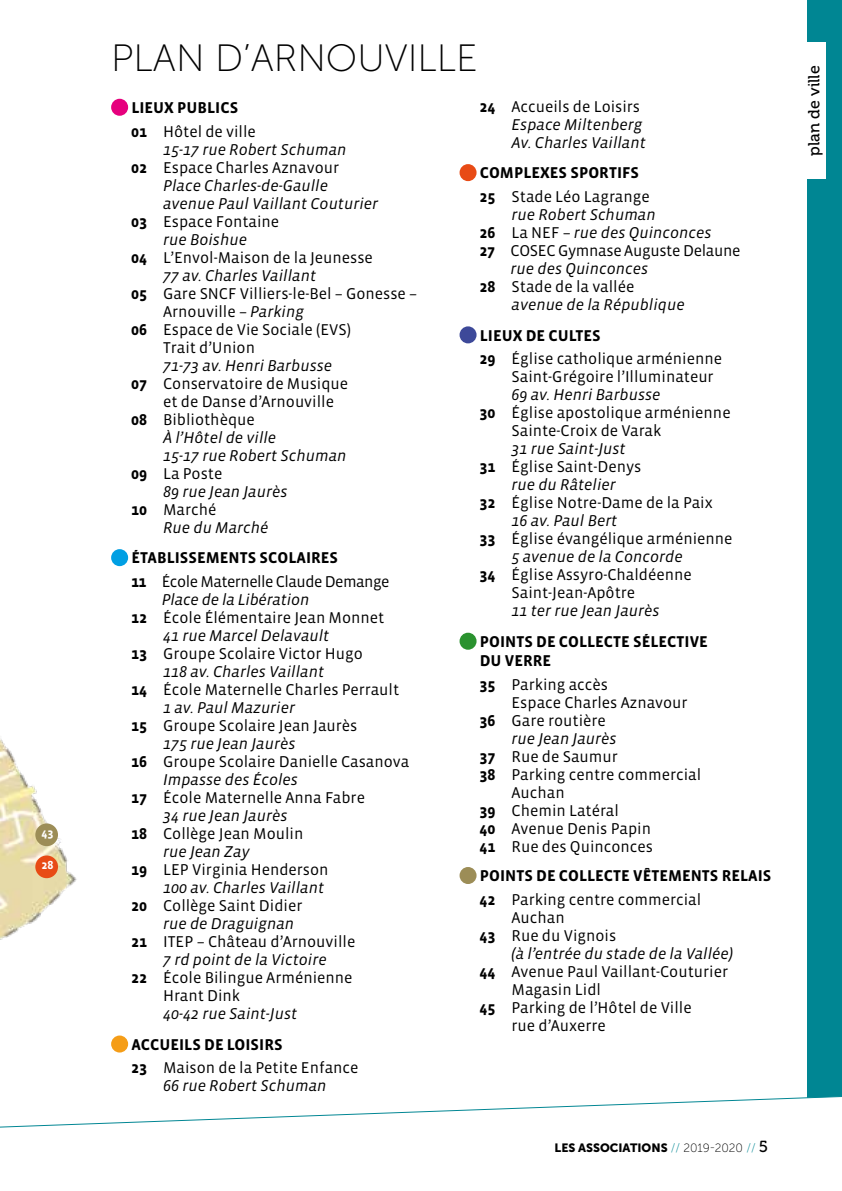
<style>
.page{position:relative;width:842px;height:1191px;background:#fff}
.page>*{position:absolute;margin:0;border:0;box-sizing:border-box;transform-origin:0 0}
.t1{font:38px "Museo Sans 100";color:#000}
.t2{font:16px/23.6px "Vista Sans";color:#000}
.t3{font:italic 16px/18px "Vista Sans";color:#000}
.t4{font:700 16px/23.6px "Vista Sans";color:#000}
.t5{font:16px/23.6px "Vista Sans";letter-spacing:-.03em;color:#000}
.t6{font:16px "Vista Sans";letter-spacing:-.02em;color:#000}
.t7{font:16px "Museo 500";color:#000}
.t8{font:12px "Museo Sans 900";color:#000}
.t9{font:700 12px "Vista Sans";color:#fff}
.s1{font-weight:400}
.s2{font-weight:700}
.s3{font-style:italic}
.s4{font-weight:700;font-style:normal}
.s5{font-style:normal}
.s6{font-family:"Museo Sans 100";color:#e30613}
.s7{font-family:"Museo Sans 100"}
.s8{font-family:"Museo 500";font-size:16px}
.s9{font-family:"Museo Sans 100";color:#008693}
</style>
<div class="page">
<div style="left:808px;top:0;width:34px;height:1120px;background:#008693"></div>
<svg style="left:0;top:1094px;width:842px;height:34px"></svg>
<div style="left:791px;top:43px;width:34px;height:136px;background:#fff"></div>
<img style="left:0;top:738px;width:77px;height:202px">
<div style="left:35px;top:855px;width:23px;height:23px;background:#e84b15;border-radius:50%"></div>
<div style="left:35px;top:823px;width:23px;height:23px;background:#9c8d57;border-radius:50%"></div>
<div style="left:111px;top:99px;width:17px;height:17px;background:#e6007d;border-radius:50%"></div>
<div style="left:111px;top:549px;width:17px;height:17px;background:#009fe3;border-radius:50%"></div>
<div style="left:111px;top:1035px;width:17px;height:17px;background:#f59d17;border-radius:50%"></div>
<div style="left:459px;top:164px;width:18px;height:17px;background:#e84b15;border-radius:50%"></div>
<div style="left:459px;top:326px;width:18px;height:17px;background:#3d4999;border-radius:50%"></div>
<div style="left:459px;top:632px;width:18px;height:17px;background:#2a922f;border-radius:50%"></div>
<div style="left:459px;top:867px;width:18px;height:17px;background:#9c8d57;border-radius:50%"></div>
<p class="t9" style="left:42px;top:827px;width:13px">43</p>
<p class="t9" style="left:42px;top:859px;width:13px">28</p>
<h1 class="t1" style="left:111px;top:38px;width:368px">PLAN D’ARNOUVILLE</h1>
<p class="t4" style="left:131px;top:96px;width:126px">LIEUX PUBLICS<br>01 <span class="s1">Hôtel de ville</span></p>
<p class="t3" style="left:163px;top:141px;width:185px">15-17 rue Robert Schuman</p>
<p class="t2" style="left:131px;top:156px;width:210px"><span class="s2">02</span> Espace Charles Aznavour</p>
<p class="t3" style="left:163px;top:177px;width:166px">Place Charles-de-Gaulle</p>
<p class="t3" style="left:163px;top:195px;width:216px">avenue Paul Vaillant Couturier</p>
<p class="t2" style="left:131px;top:210px;width:150px"><span class="s2">03</span> Espace Fontaine</p>
<p class="t3" style="left:163px;top:231px;width:85px">rue Boishue</p>
<p class="t2" style="left:131px;top:246px;width:243px"><span class="s2">04</span> L’Envol-Maison de la Jeunesse</p>
<p class="t3" style="left:163px;top:267px;width:154px">77 av. Charles Vaillant</p>
<p class="t2" style="left:131px;top:282px;width:287px"><span class="s2">05</span> Gare SNCF Villiers-le-Bel – Gonesse –</p>
<p class="t2" style="left:163px;top:300px;width:142px">Arnouville – <span class="s3">Parking</span></p>
<p class="t2" style="left:131px;top:318px;width:221px"><span class="s2">06</span> Espace de Vie Sociale (EVS)</p>
<p class="t2" style="left:163px;top:336px;width:93px">Trait d’Union</p>
<p class="t3" style="left:163px;top:357px;width:171px">71-73 av. Henri Barbusse</p>
<p class="t2" style="left:131px;top:372px;width:219px"><span class="s2">07</span> Conservatoire de Musique</p>
<p class="t2" style="left:163px;top:390px;width:172px">et de Danse d’Arnouville</p>
<p class="t2" style="left:131px;top:408px;width:125px"><span class="s2">08</span> Bibliothèque</p>
<p class="t3" style="left:163px;top:429px;width:115px">À l’Hôtel de ville</p>
<p class="t3" style="left:163px;top:447px;width:185px">15-17 rue Robert Schuman</p>
<p class="t2" style="left:131px;top:462px;width:93px"><span class="s2">09</span> La Poste</p>
<p class="t3" style="left:163px;top:483px;width:126px">89 rue Jean Jaurès</p>
<p class="t2" style="left:131px;top:498px;width:87px"><span class="s2">10</span> Marché</p>
<p class="t3" style="left:163px;top:519px;width:107px">Rue du Marché</p>
<p class="t5" style="left:131px;top:546px;width:260px"><span class="s2">ÉTABLISSEMENTS SCOLAIRES<br>11</span> École Maternelle Claude Demange</p>
<p class="t3" style="left:162px;top:591px;width:149px">Place de la Libération</p>
<p class="t2" style="left:131px;top:606px;width:255px"><span class="s2">12</span> École Élémentaire Jean Monnet</p>
<p class="t3" style="left:163px;top:627px;width:168px">41 rue Marcel Delavault</p>
<p class="t2" style="left:131px;top:642px;width:233px"><span class="s2">13</span> Groupe Scolaire Victor Hugo</p>
<p class="t3" style="left:163px;top:663px;width:162px">118 av. Charles Vaillant</p>
<p class="t2" style="left:131px;top:678px;width:270px"><span class="s2">14</span> École Maternelle Charles Perrault</p>
<p class="t3" style="left:163px;top:699px;width:133px">1 av. Paul Mazurier</p>
<p class="t2" style="left:131px;top:714px;width:228px"><span class="s2">15</span> Groupe Scolaire Jean Jaurès</p>
<p class="t3" style="left:163px;top:735px;width:134px">175 rue Jean Jaurès</p>
<p class="t2" style="left:131px;top:750px;width:280px"><span class="s2">16</span> Groupe Scolaire Danielle Casanova</p>
<p class="t3" style="left:163px;top:771px;width:136px">Impasse des Écoles</p>
<p class="t2" style="left:131px;top:786px;width:235px"><span class="s2">17</span> École Maternelle Anna Fabre</p>
<p class="t3" style="left:163px;top:807px;width:126px">34 rue Jean Jaurès</p>
<p class="t2" style="left:131px;top:822px;width:174px"><span class="s2">18</span> Collège Jean Moulin</p>
<p class="t3" style="left:163px;top:843px;width:88px">rue Jean Zay</p>
<p class="t2" style="left:131px;top:858px;width:199px"><span class="s2">19</span> LEP Virginia Henderson</p>
<p class="t3" style="left:163px;top:879px;width:162px">100 av. Charles Vaillant</p>
<p class="t2" style="left:131px;top:894px;width:173px"><span class="s2">20</span> Collège Saint Didier</p>
<p class="t3" style="left:163px;top:915px;width:133px">rue de Draguignan</p>
<p class="t2" style="left:131px;top:930px;width:226px"><span class="s2">21</span> ITEP – Château d’Arnouville</p>
<p class="t3" style="left:163px;top:951px;width:165px">7 rd point de la Victoire</p>
<p class="t2" style="left:131px;top:966px;width:223px"><span class="s2">22</span> École Bilingue Arménienne</p>
<p class="t2" style="left:163px;top:984px;width:79px">Hrant Dink</p>
<p class="t3" style="left:163px;top:1005px;width:136px">40-42 rue Saint-Just</p>
<p class="t2" style="left:131px;top:1032px;width:229px"><span class="s2">ACCUEILS DE LOISIRS<br>23</span> Maison de la Petite Enfance</p>
<p class="t3" style="left:163px;top:1077px;width:165px">66 rue Robert Schuman</p>
<p class="t3" style="left:512px;top:98px;width:136px;text-indent:-32px"><span class="s4">24</span> <span class="s5">Accueils de Loisirs<br></span>Espace Miltenberg<br>Av. Charles Vaillant</p>
<p class="t4" style="left:479px;top:161px;width:172px">COMPLEXES SPORTIFS<br>25 <span class="s1">Stade Léo Lagrange</span></p>
<p class="t3" style="left:511px;top:206px;width:146px">rue Robert Schuman</p>
<p class="t3" style="left:479px;top:224px;width:234px"><span class="s4">26</span> <span class="s5">La NEF –</span> rue des Quinconces</p>
<p class="t6" style="left:479px;top:242px;width:262px"><span class="s2">27</span> COSEC Gymnase Auguste Delaune</p>
<p class="t3" style="left:511px;top:260px;width:139px">rue des Quinconces</p>
<p class="t2" style="left:479px;top:275px;width:156px"><span class="s2">28</span> Stade de la vallée</p>
<p class="t3" style="left:511px;top:296px;width:175px">avenue de la République</p>
<p class="t2" style="left:479px;top:324px;width:244px"><span class="s2">LIEUX DE CULTES<br>29</span> Église catholique arménienne</p>
<p class="t2" style="left:511px;top:365px;width:204px">Saint-Grégoire l’Illuminateur</p>
<p class="t3" style="left:511px;top:386px;width:151px">69 av. Henri Barbusse</p>
<p class="t2" style="left:479px;top:401px;width:253px"><span class="s2">30</span> Église apostolique arménienne</p>
<p class="t2" style="left:511px;top:419px;width:151px">Sainte-Croix de Varak</p>
<p class="t3" style="left:511px;top:440px;width:116px">31 rue Saint-Just</p>
<p class="t2" style="left:479px;top:455px;width:163px"><span class="s2">31</span> Église Saint-Denys</p>
<p class="t3" style="left:511px;top:476px;width:106px">rue du Râtelier</p>
<p class="t2" style="left:479px;top:491px;width:235px"><span class="s2">32</span> Église Notre-Dame de la Paix</p>
<p class="t3" style="left:511px;top:512px;width:107px">16 av. Paul Bert</p>
<p class="t2" style="left:479px;top:527px;width:254px"><span class="s2">33</span> Église évangélique arménienne</p>
<p class="t3" style="left:511px;top:548px;width:173px">5 avenue de la Concorde</p>
<p class="t2" style="left:479px;top:563px;width:214px"><span class="s2">34</span> Église Assyro-Chaldéenne</p>
<p class="t2" style="left:511px;top:581px;width:125px">Saint-Jean-Apôtre</p>
<p class="t3" style="left:511px;top:602px;width:150px">11 ter rue Jean Jaurès</p>
<p class="t4" style="left:480px;top:632px;width:229px;line-height:19.2px">POINTS DE COLLECTE SÉLECTIVE<br>DU VERRE</p>
<p class="t2" style="left:479px;top:673px;width:130px"><span class="s2">35</span> Parking accès</p>
<p class="t2" style="left:511px;top:691px;width:178px">Espace Charles Aznavour</p>
<p class="t2" style="left:479px;top:709px;width:128px"><span class="s2">36</span> Gare routière</p>
<p class="t3" style="left:511px;top:729px;width:107px">rue Jean Jaurès</p>
<p class="t2" style="left:479px;top:745px;width:140px"><span class="s2">37</span> Rue de Saumur</p>
<p class="t2" style="left:479px;top:763px;width:223px"><span class="s2">38</span> Parking centre commercial</p>
<p class="t2" style="left:511px;top:781px;width:55px">Auchan</p>
<p class="t2" style="left:479px;top:799px;width:141px"><span class="s2">39</span> Chemin Latéral</p>
<p class="t2" style="left:479px;top:817px;width:173px"><span class="s2">40</span> Avenue Denis Papin</p>
<p class="t2" style="left:479px;top:835px;width:175px"><span class="s2">41</span> Rue des Quinconces</p>
<p class="t4" style="left:479px;top:864px;width:294px">POINTS DE COLLECTE VÊTEMENTS RELAIS<br>42 <span class="s1">Parking centre commercial</span></p>
<p class="t2" style="left:511px;top:906px;width:55px">Auchan</p>
<p class="t2" style="left:479px;top:924px;width:138px"><span class="s2">43</span> Rue du Vignois</p>
<p class="t3" style="left:511px;top:944px;width:223px">(à l’entrée du stade de la Vallée)</p>
<p class="t2" style="left:479px;top:960px;width:250px"><span class="s2">44</span> Avenue Paul Vaillant-Couturier</p>
<p class="t2" style="left:511px;top:978px;width:91px">Magasin Lidl</p>
<p class="t2" style="left:479px;top:996px;width:214px"><span class="s2">45</span> Parking de l’Hôtel de Ville</p>
<p class="t2" style="left:511px;top:1014px;width:96px">rue d’Auxerre</p>
<p class="t8" style="left:582px;top:1141px;width:187px">LE GUIDE PRATIQUE <span class="s6">//</span> <span class="s7">2016</span> <span class="s6">//</span> <span class="s8">5</span></p>
<p class="t8" style="left:555px;top:1141px;width:190px">LES ASSOCIATIONS <span class="s9">//</span> <span class="s7">2019-2020</span></p>
<p class="t7" style="left:805px;top:156px;width:91px;rotate:-90deg">plan de ville</p>
</div>
